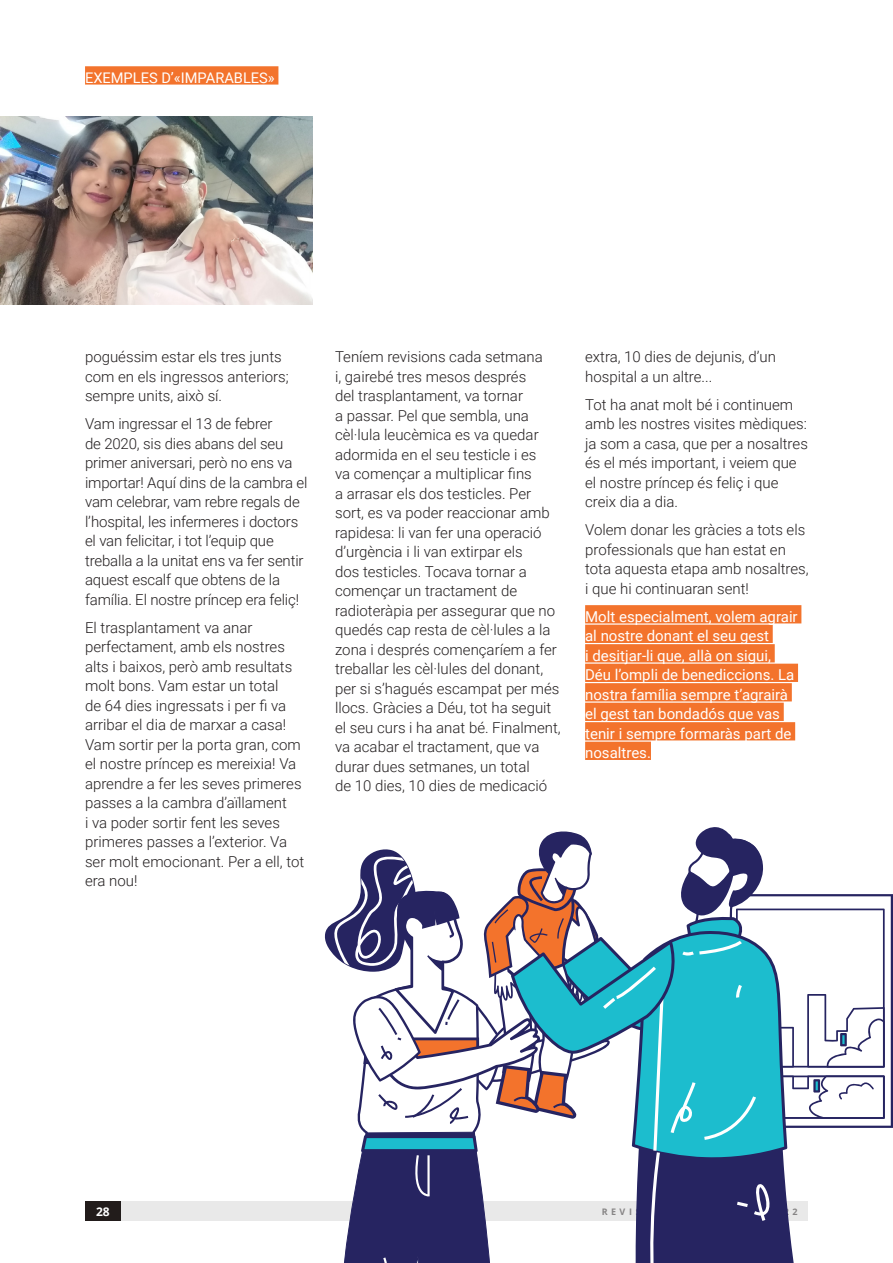
<style>
.page{position:relative;width:893px;height:1263px;background:#fff}
.page>*{position:absolute;margin:0;border:0;box-sizing:border-box;transform-origin:0 0}
.Paragraph_Text{font:300 15px/19.5px "Roboto";color:#231f20}
.Paragraph_Text-2{font:15px/19.5px "Roboto";color:#fff}
.Explain_Text{font:14.7px "Roboto";color:#fff}
.t1{font:700 12px "Open Sans";color:#fff}
</style>
<div class="page">
<div style="left:85px;top:1201px;width:723px;height:20px;background:#e9e9e9"></div>
<div style="left:85px;top:1201px;width:36px;height:20px;background:#221c1b"></div>
<div style="left:585px;top:605px;width:216px;height:18px;background:#f3732c"></div>
<div style="left:585px;top:625px;width:188px;height:18px;background:#f3732c"></div>
<div style="left:585px;top:644px;width:190px;height:18px;background:#f3732c"></div>
<div style="left:585px;top:664px;width:213px;height:18px;background:#f3732c"></div>
<div style="left:585px;top:683px;width:207px;height:18px;background:#f3732c"></div>
<div style="left:585px;top:703px;width:199px;height:18px;background:#f3732c"></div>
<div style="left:585px;top:722px;width:210px;height:18px;background:#f3732c"></div>
<div style="left:585px;top:742px;width:66px;height:18px;background:#f3732c"></div>
<div style="left:85px;top:66px;width:193px;height:19px;background:#f3732c"></div>
<img style="left:0;top:117px;width:312px;height:187px">
<svg style="left:324px;top:827px;width:569px;height:436px"></svg>
<p class="Explain_Text" style="left:85px;top:67px;width:191px">EXEMPLES D’«IMPARABLES»</p>
<p class="Paragraph_Text" style="left:85px;top:346px;width:205px">poguéssim estar els tres junts com en els ingressos anteriors; sempre units, això sí.</p>
<p class="Paragraph_Text" style="left:85px;top:413px;width:224px">Vam ingressar el 13 de febrer<br>de 2020, sis dies abans del seu primer aniversari, però no ens va importar! Aquí dins de la cambra el vam celebrar, vam rebre regals de l’hospital, les infermeres i doctors el van felicitar, i tot l’equip que treballa a la unitat ens va fer sentir aquest escalf que obtens de la família. El nostre príncep era feliç!</p>
<p class="Paragraph_Text" style="left:85px;top:617px;width:221px">El trasplantament va anar perfectament, amb els nostres alts i baixos, però amb resultats molt bons. Vam estar un total<br>de 64 dies ingressats i per fi va arribar el dia de marxar a casa!<br>Vam sortir per la porta gran, com el nostre príncep es mereixia! Va aprendre a fer les seves primeres passes a la cambra d’aïllament<br>i va poder sortir fent les seves primeres passes a l’exterior. Va ser molt emocionant. Per a ell, tot era nou!</p>
<p class="Paragraph_Text" style="left:335px;top:346px;width:227px">Teníem revisions cada setmana<br>i, gairebé tres mesos després<br>del trasplantament, va tornar<br>a passar. Pel que sembla, una cèl·lula leucèmica es va quedar adormida en el seu testicle i es<br>va començar a multiplicar fins<br>a arrasar els dos testicles. Per sort, es va poder reaccionar amb rapidesa: li van fer una operació d’urgència i li van extirpar els<br>dos testicles. Tocava tornar a començar un tractament de radioteràpia per assegurar que no quedés cap resta de cèl·lules a la zona i després començaríem a fer treballar les cèl·lules del donant, per si s’hagués escampat per més llocs. Gràcies a Déu, tot ha seguit el seu curs i ha anat bé. Finalment, va acabar el tractament, que va durar dues setmanes, un total<br>de 10 dies, 10 dies de medicació</p>
<p class="Paragraph_Text" style="left:585px;top:346px;width:192px">extra, 10 dies de dejunis, d’un hospital a un altre...</p>
<p class="Paragraph_Text" style="left:585px;top:394px;width:224px">Tot ha anat molt bé i continuem amb les nostres visites mèdiques: ja som a casa, que per a nosaltres és el més important, i veiem que el nostre príncep és feliç i que creix dia a dia.</p>
<p class="Paragraph_Text" style="left:585px;top:519px;width:225px">Volem donar les gràcies a tots els professionals que han estat en tota aquesta etapa amb nosaltres, i que hi continuaran sent!</p>
<p class="Paragraph_Text-2" style="left:585px;top:606px;width:214px">Molt especialment, volem agrair al nostre donant el seu gest<br>i desitjar-li que, allà on sigui,<br>Déu l’ompli de benediccions. La nostra família sempre t’agrairà el gest tan bondadós que vas tenir i sempre formaràs part de nosaltres.</p>
<p class="t1" style="left:96px;top:1203px;width:15px">28</p>
</div>
